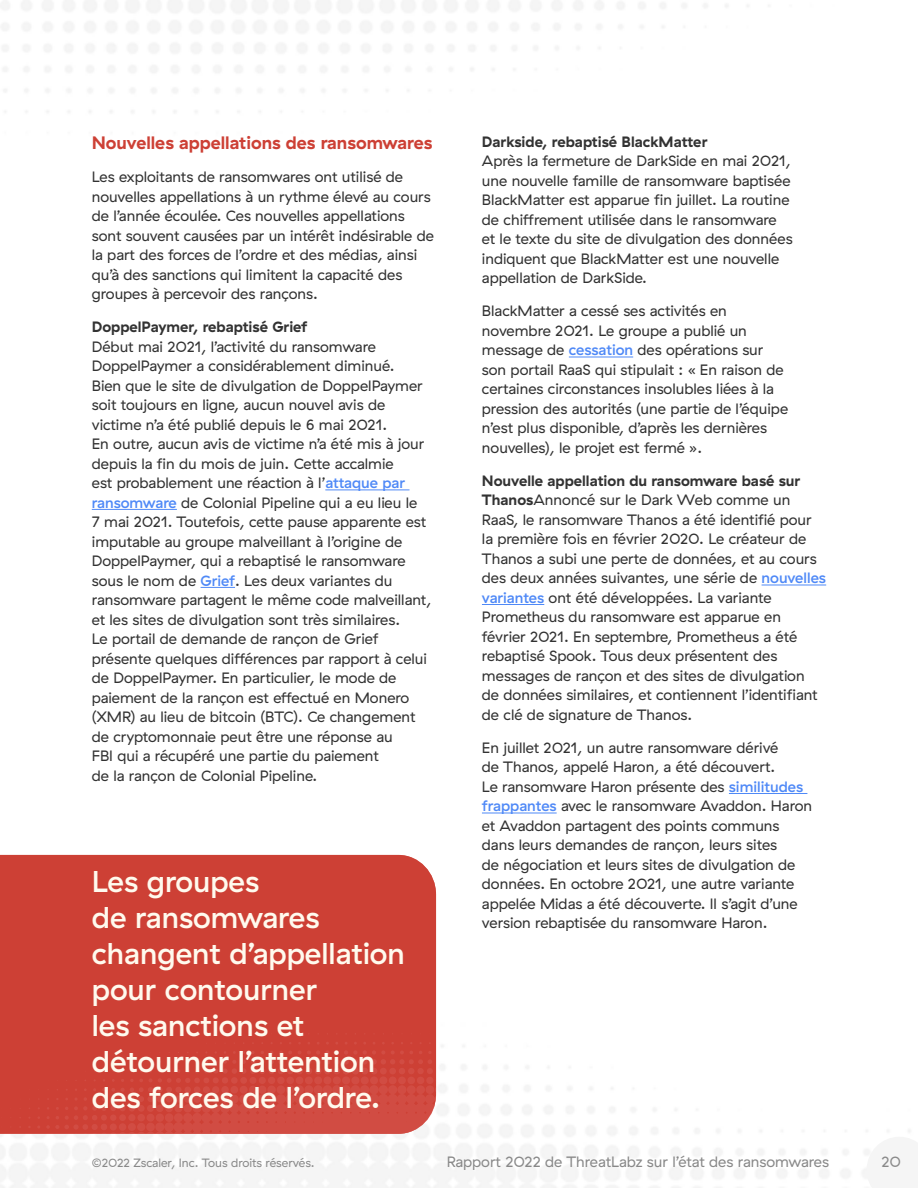
<style>
.page{position:relative;width:918px;height:1188px;background:#fff}
.page>*{position:absolute;margin:0;border:0;box-sizing:border-box;transform-origin:0 0}
.t1{font:500 30px/36px "GT Haptik ZS";color:#fffaee}
.t2{font:700 18px "GT Haptik ZS";color:#cd4035}
.t3{font:15px/19.5px "GT Haptik ZS";color:#323232}
.t4{font:700 15px "GT Haptik ZS";color:#323232}
.t5{font:15px "GT Haptik ZS";color:#898989}
.t6{font:12px "GT Haptik ZS";color:#898989}
.s1{font-weight:500;color:#4f89f7}
.s2{font-weight:700}
</style>
<div class="page">
<hr style="left:325px;top:490px;width:85px;height:1px;background:#4f89f7">
<hr style="left:92px;top:509px;width:85px;height:1px;background:#4f89f7">
<hr style="left:201px;top:587px;width:34px;height:1px;background:#4f89f7">
<hr style="left:569px;top:357px;width:64px;height:1px;background:#4f89f7">
<hr style="left:762px;top:585px;width:64px;height:1px;background:#4f89f7">
<hr style="left:482px;top:604px;width:62px;height:1px;background:#4f89f7">
<hr style="left:729px;top:793px;width:78px;height:1px;background:#4f89f7">
<hr style="left:482px;top:813px;width:75px;height:1px;background:#4f89f7">
<div style="left:0;top:855px;width:436px;height:67px;background:#cd4035"></div>
<svg style="left:0;top:922px;width:436px;height:212px;background:#cd4238"></svg>
<p class="t2" style="left:92px;top:132px;width:342px">Nouvelles appellations des ransomwares</p>
<p class="t3" style="left:92px;top:168px;width:344px">Les exploitants de ransomwares ont utilisé de nouvelles appellations à un rythme élevé au cours de l’année écoulée. Ces nouvelles appellations sont souvent causées par un intérêt indésirable de la part des forces de l’ordre et des médias, ainsi qu’à des sanctions qui limitent la capacité des groupes à percevoir des rançons.</p>
<p class="t4" style="left:92px;top:318px;width:217px">DoppelPaymer, rebaptisé Grief</p>
<p class="t3" style="left:92px;top:337px;width:341px">Début mai 2021, l’activité du ransomware DoppelPaymer a considérablement diminué.<br>Bien que le site de divulgation de DoppelPaymer soit toujours en ligne, aucun nouvel avis de victime n’a été publié depuis le 6 mai 2021.<br>En outre, aucun avis de victime n’a été mis à jour depuis la fin du mois de juin. Cette accalmie<br>est probablement une réaction à l’<span class="s1">attaque par ransomware</span> de Colonial Pipeline qui a eu lieu le<br>7 mai 2021. Toutefois, cette pause apparente est imputable au groupe malveillant à l’origine de DoppelPaymer, qui a rebaptisé le ransomware sous le nom de <span class="s1">Grief</span>. Les deux variantes du ransomware partagent le même code malveillant, et les sites de divulgation sont très similaires.<br>Le portail de demande de rançon de Grief présente quelques différences par rapport à celui de DoppelPaymer. En particulier, le mode de paiement de la rançon est effectué en Monero (XMR) au lieu de bitcoin (BTC). Ce changement de cryptomonnaie peut être une réponse au<br>FBI qui a récupéré une partie du paiement<br>de la rançon de Colonial Pipeline.</p>
<h1 class="t1" style="left:92px;top:864px;width:315px">Les groupes<br>de ransomwares changent d’appellation pour contourner<br>les sanctions et détourner l’attention des forces de l’ordre.</h1>
<p class="t4" style="left:482px;top:133px;width:227px">Darkside, rebaptisé BlackMatter</p>
<p class="t3" style="left:482px;top:152px;width:312px">Après la fermeture de DarkSide en mai 2021, une nouvelle famille de ransomware baptisée BlackMatter est apparue fin juillet. La routine de chiffrement utilisée dans le ransomware et le texte du site de divulgation des données indiquent que BlackMatter est une nouvelle appellation de DarkSide.</p>
<p class="t3" style="left:482px;top:302px;width:308px">BlackMatter a cessé ses activités en novembre 2021. Le groupe a publié un message de <span class="s1">cessation</span> des opérations sur son portail RaaS qui stipulait : « En raison de certaines circonstances insolubles liées à la pression des autorités (une partie de l’équipe n’est plus disponible, d’après les dernières nouvelles), le projet est fermé ».</p>
<p class="t3" style="left:482px;top:471px;width:346px"><span class="s2">Nouvelle appellation du ransomware basé sur Thanos</span>Annoncé sur le Dark Web comme un RaaS, le ransomware Thanos a été identifié pour la première fois en février 2020. Le créateur de Thanos a subi une perte de données, et au cours des deux années suivantes, une série de <span class="s1">nouvelles variantes</span> ont été développées. La variante Prometheus du ransomware est apparue en février 2021. En septembre, Prometheus a été rebaptisé Spook. Tous deux présentent des messages de rançon et des sites de divulgation<br>de données similaires, et contiennent l’identifiant de clé de signature de Thanos.</p>
<p class="t3" style="left:482px;top:738px;width:332px">En juillet 2021, un autre ransomware dérivé<br>de Thanos, appelé Haron, a été découvert.<br>Le ransomware Haron présente des <span class="s1">similitudes frappantes</span> avec le ransomware Avaddon. Haron et Avaddon partagent des points communs dans leurs demandes de rançon, leurs sites<br>de négociation et leurs sites de divulgation de données. En octobre 2021, une autre variante appelée Midas a été découverte. Il s’agit d’une version rebaptisée du ransomware Haron.</p>
<p class="t6" style="left:92px;top:1156px;width:225px">©2022 Zscaler, Inc. Tous droits réservés.</p>
<p class="t5" style="left:447px;top:1153px;width:384px">Rapport 2022 de ThreatLabz sur l’état des ransomwares</p>
<p class="t5" style="left:882px;top:1153px;width:21px">20</p>
</div>
